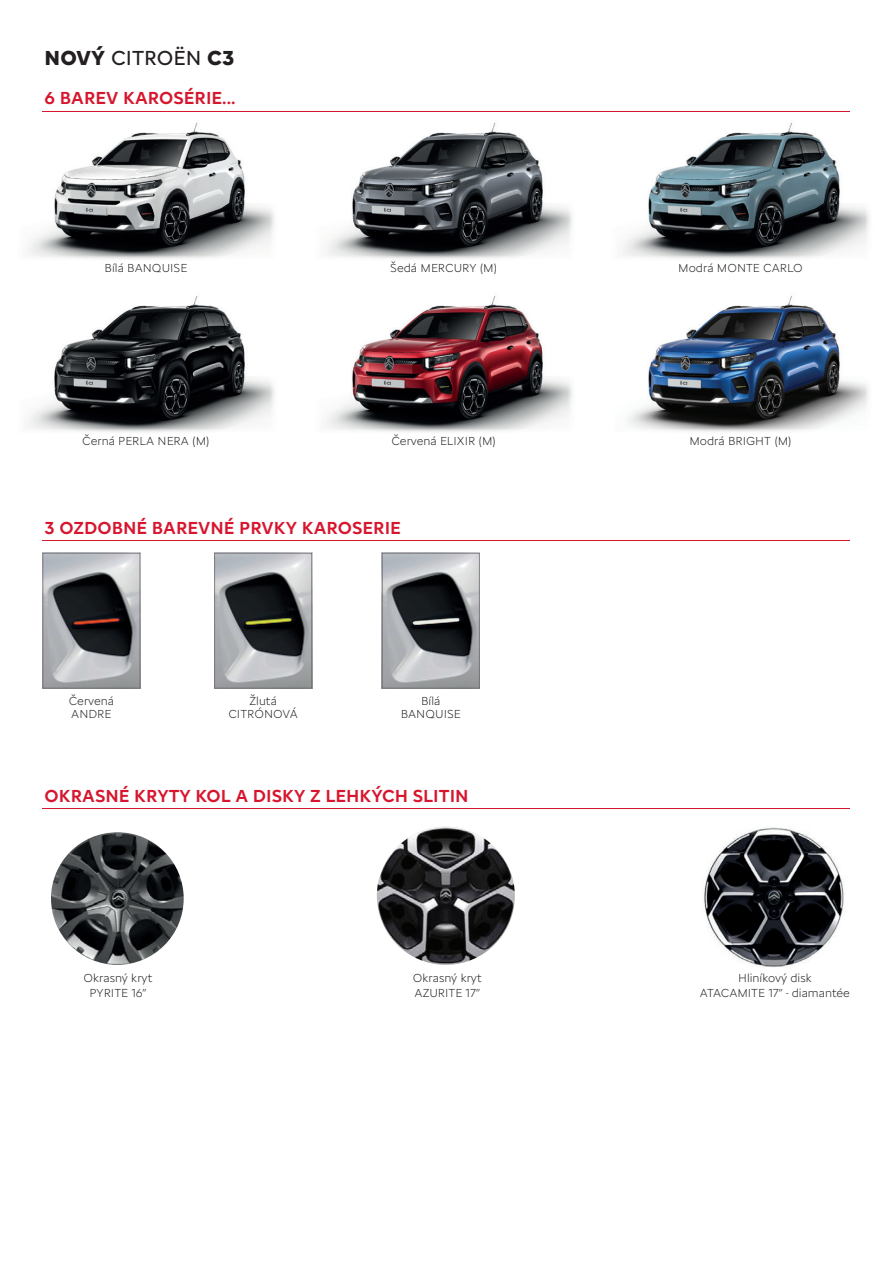
<style>
.page{position:relative;width:893px;height:1263px;background:#fff}
.page>*{position:absolute;margin:0;border:0;box-sizing:border-box;transform-origin:0 0}
.t1{font:21px "Citroen Type Latin";color:#231f20}
.t2{font:500 18px "Citroen Type Latin";color:#d7162e}
.t3{font:300 12px/14px "Citroen Type Latin";color:#231f20;text-align:center}
.s1{font-weight:700}
</style>
<div class="page">
<img style="left:28px;top:123px;width:246px;height:136px">
<img style="left:28px;top:296px;width:246px;height:136px">
<img style="left:326px;top:123px;width:246px;height:136px">
<img style="left:326px;top:296px;width:246px;height:136px">
<img style="left:627px;top:296px;width:242px;height:136px">
<img style="left:622px;top:123px;width:247px;height:136px">
<hr style="left:43px;top:111px;width:807px;height:1px;background:#d7162e">
<hr style="left:43px;top:541px;width:807px;height:1px;background:#d7162e">
<svg style="left:43px;top:553px;width:97px;height:135px;background:#7e7f82"></svg>
<svg style="left:214px;top:553px;width:98px;height:135px;background:#7e8082"></svg>
<svg style="left:382px;top:553px;width:98px;height:135px;background:#7e8184"></svg>
<img style="left:704px;top:827px;width:140px;height:140px">
<hr style="left:43px;top:808px;width:807px;height:1px;background:#d7162e">
<img style="left:51px;top:832px;width:133px;height:133px;border-radius:66px">
<img style="left:377px;top:827px;width:138px;height:138px;border-radius:69px">
<h1 class="t1" style="left:45px;top:42px;width:191px"><span class="s1">NOVÝ</span> CITROËN <span class="s1">C3</span></h1>
<h2 class="t2" style="left:45px;top:85px;width:193px">6 BAREV KAROSÉRIE...</h2>
<p class="t3" style="left:105px;top:260px;width:84px">Bílá BANQUISE</p>
<p class="t3" style="left:82px;top:433px;width:129px">Černá PERLA NERA (M)</p>
<p class="t3" style="left:390px;top:260px;width:108px">Šedá MERCURY (M)</p>
<p class="t3" style="left:678px;top:260px;width:126px">Modrá MONTE CARLO</p>
<p class="t3" style="left:391px;top:433px;width:106px">Červená ELIXIR (M)</p>
<p class="t3" style="left:689px;top:433px;width:104px">Modrá BRIGHT (M)</p>
<h2 class="t2" style="left:45px;top:514px;width:358px">3 OZDOBNÉ BAREVNÉ PRVKY KAROSERIE</h2>
<p class="t3" style="left:69px;top:692px;width:47px;text-align:left">Červená<br>ANDRE</p>
<p class="t3" style="left:228px;top:692px;width:71px">žlutá<br>CITRÓNOVÁ</p>
<p class="t3" style="left:401px;top:692px;width:62px">Bílá<br>BANQUISE</p>
<h2 class="t2" style="left:45px;top:782px;width:425px">OKRASNÉ KRYTY KOL A DISKY Z LEHKÝCH SLITIN</h2>
<p class="t3" style="left:84px;top:970px;width:70px;line-height:15px">Okrasný kryt<br>PYRITE 16”</p>
<p class="t3" style="left:413px;top:970px;width:70px;line-height:15px;text-align:left">Okrasný kryt<br>AZURITE 17”</p>
<p class="t3" style="left:700px;top:970px;width:151px;line-height:15px">Hliníkový disk<br>ATACAMITE 17” - diamantée</p>
</div>
